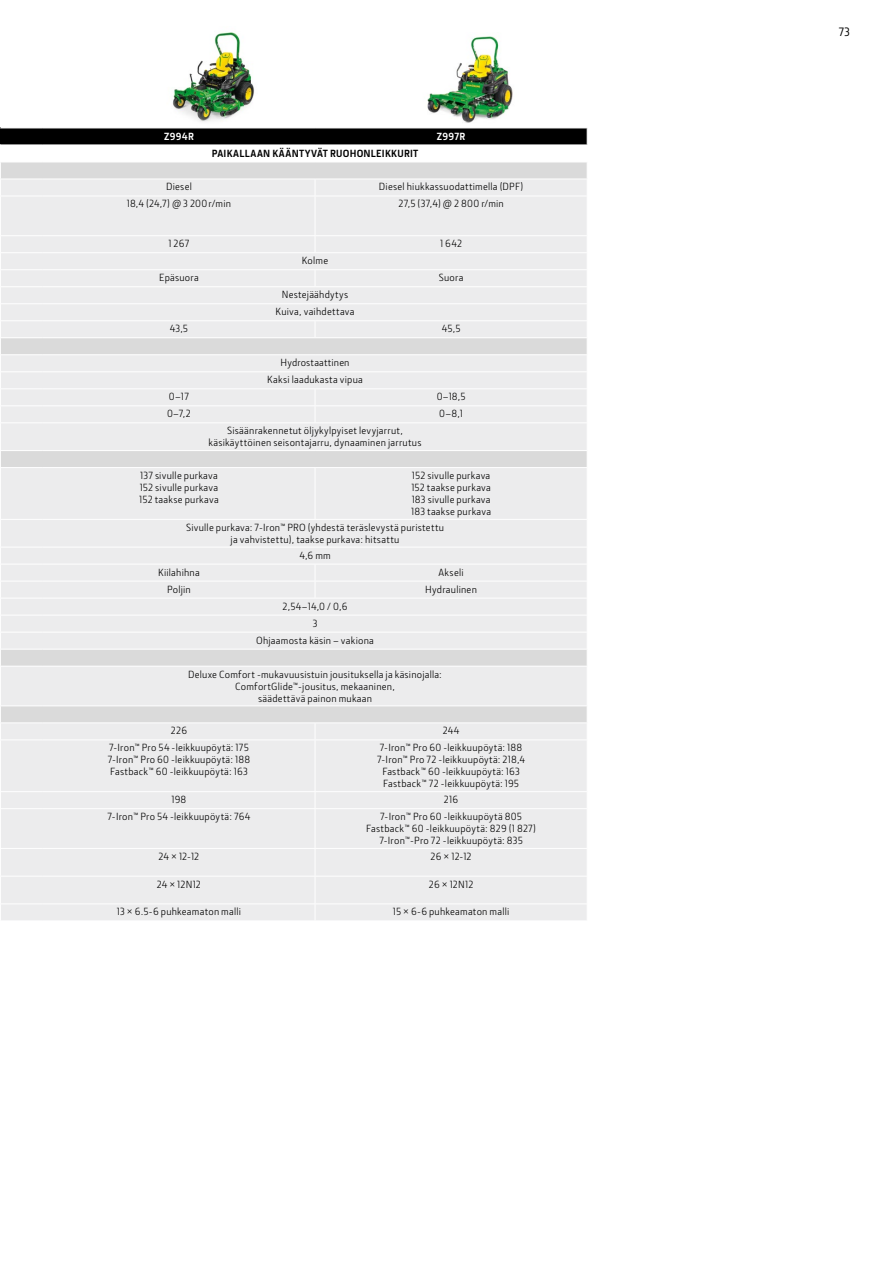
<style>
.page{position:relative;width:893px;height:1263px;background:#fff}
.page>*{position:absolute;margin:0;border:0;box-sizing:border-box;transform-origin:0 0}
._8_pt_JDSPro_Pagenu{font:500 12px "JD Sans Pro";color:#000}
._7_pt_JDSPro_Table{font:10.5px/12px "JD Sans Pro";letter-spacing:.02em;color:#000;text-align:center}
._7_pt_JDSPro_Table-2{font:700 10.5px "JD Sans Pro";letter-spacing:.025em;color:#000}
._7_pt_JDSPro_Table-3{font:700 10.5px "JD Sans Pro";letter-spacing:.02em;color:#fff}
</style>
<div class="page">
<img style="left:427px;top:36px;width:86px;height:87px">
<img style="left:172px;top:32px;width:82px;height:90px">
<svg style="left:0;top:128px;width:588px;height:792px;background:#e6e6e7"></svg>
<hr style="left:0;top:876px;width:43px;height:1px;background:#fff">
<hr style="left:43px;top:876px;width:272px;height:1px;background:#fff">
<hr style="left:315px;top:876px;width:273px;height:1px;background:#fff">
<hr style="left:0;top:903px;width:43px;height:1px;background:#fff">
<hr style="left:43px;top:903px;width:272px;height:1px;background:#fff">
<hr style="left:315px;top:903px;width:273px;height:1px;background:#fff">
<hr style="left:0;top:337px;width:43px;height:1px;background:#fff">
<hr style="left:43px;top:337px;width:272px;height:1px;background:#fff">
<hr style="left:315px;top:337px;width:273px;height:1px;background:#fff">
<hr style="left:0;top:808px;width:43px;height:1px;background:#fff">
<hr style="left:43px;top:808px;width:272px;height:1px;background:#fff">
<hr style="left:315px;top:808px;width:273px;height:1px;background:#fff">
<hr style="left:0;top:848px;width:43px;height:1px;background:#fff">
<hr style="left:43px;top:848px;width:272px;height:1px;background:#fff">
<hr style="left:315px;top:848px;width:273px;height:1px;background:#fff">
<hr style="left:43px;top:252px;width:272px;height:1px;background:#fff">
<hr style="left:315px;top:252px;width:273px;height:1px;background:#fff">
<hr style="left:43px;top:269px;width:272px;height:1px;background:#fff">
<hr style="left:315px;top:269px;width:273px;height:1px;background:#fff">
<hr style="left:43px;top:286px;width:272px;height:1px;background:#fff">
<hr style="left:315px;top:286px;width:273px;height:1px;background:#fff">
<hr style="left:43px;top:303px;width:272px;height:1px;background:#fff">
<hr style="left:315px;top:303px;width:273px;height:1px;background:#fff">
<hr style="left:43px;top:320px;width:272px;height:1px;background:#fff">
<hr style="left:315px;top:320px;width:273px;height:1px;background:#fff">
<hr style="left:43px;top:354px;width:272px;height:1px;background:#fff">
<hr style="left:315px;top:354px;width:273px;height:1px;background:#fff">
<hr style="left:43px;top:371px;width:272px;height:1px;background:#fff">
<hr style="left:315px;top:371px;width:273px;height:1px;background:#fff">
<hr style="left:43px;top:388px;width:272px;height:1px;background:#fff">
<hr style="left:315px;top:388px;width:273px;height:1px;background:#fff">
<hr style="left:43px;top:422px;width:272px;height:1px;background:#fff">
<hr style="left:315px;top:422px;width:273px;height:1px;background:#fff">
<hr style="left:43px;top:519px;width:272px;height:1px;background:#fff">
<hr style="left:315px;top:519px;width:273px;height:1px;background:#fff">
<hr style="left:43px;top:547px;width:272px;height:1px;background:#fff">
<hr style="left:315px;top:547px;width:273px;height:1px;background:#fff">
<hr style="left:43px;top:564px;width:272px;height:1px;background:#fff">
<hr style="left:315px;top:564px;width:273px;height:1px;background:#fff">
<hr style="left:43px;top:598px;width:272px;height:1px;background:#fff">
<hr style="left:315px;top:598px;width:273px;height:1px;background:#fff">
<hr style="left:43px;top:615px;width:272px;height:1px;background:#fff">
<hr style="left:315px;top:615px;width:273px;height:1px;background:#fff">
<hr style="left:43px;top:632px;width:272px;height:1px;background:#fff">
<hr style="left:315px;top:632px;width:273px;height:1px;background:#fff">
<hr style="left:43px;top:666px;width:272px;height:1px;background:#fff">
<hr style="left:315px;top:666px;width:273px;height:1px;background:#fff">
<p class="_7_pt_JDSPro_Table-3" style="left:164px;top:130px;width:31px">Z994R</p>
<p class="_7_pt_JDSPro_Table-3" style="left:437px;top:130px;width:30px">Z997R</p>
<p class="_7_pt_JDSPro_Table-2" style="left:212px;top:147px;width:208px">PAIKALLAAN KÄÄNTYVÄT RUOHONLEIKKURIT</p>
<p class="_7_pt_JDSPro_Table" style="left:166px;top:181px;width:27px">Diesel</p>
<p class="_7_pt_JDSPro_Table" style="left:379px;top:181px;width:146px">Diesel hiukkassuodattimella (DPF)</p>
<p class="_7_pt_JDSPro_Table" style="left:127px;top:198px;width:106px">18,4 (24,7) @ 3 200r/min</p>
<p class="_7_pt_JDSPro_Table" style="left:398px;top:198px;width:107px">27,5 (37,4) @ 2 800 r/min</p>
<p class="_7_pt_JDSPro_Table" style="left:169px;top:237px;width:22px">1 267</p>
<p class="_7_pt_JDSPro_Table" style="left:440px;top:237px;width:23px">1 642</p>
<p class="_7_pt_JDSPro_Table" style="left:302px;top:254px;width:28px">Kolme</p>
<p class="_7_pt_JDSPro_Table" style="left:159px;top:271px;width:41px">Epäsuora</p>
<p class="_7_pt_JDSPro_Table" style="left:439px;top:271px;width:26px">Suora</p>
<p class="_7_pt_JDSPro_Table" style="left:282px;top:288px;width:68px">Nestejäähdytys</p>
<p class="_7_pt_JDSPro_Table" style="left:275px;top:305px;width:81px">Kuiva, vaihdettava</p>
<p class="_7_pt_JDSPro_Table" style="left:170px;top:322px;width:20px">43,5</p>
<p class="_7_pt_JDSPro_Table" style="left:442px;top:322px;width:20px">45,5</p>
<p class="_7_pt_JDSPro_Table" style="left:281px;top:356px;width:70px">Hydrostaattinen</p>
<p class="_7_pt_JDSPro_Table" style="left:267px;top:373px;width:97px">Kaksi laadukasta vipua</p>
<p class="_7_pt_JDSPro_Table" style="left:169px;top:390px;width:21px">0–17</p>
<p class="_7_pt_JDSPro_Table" style="left:437px;top:390px;width:30px">0–18,5</p>
<p class="_7_pt_JDSPro_Table" style="left:167px;top:407px;width:25px">0–7,2</p>
<p class="_7_pt_JDSPro_Table" style="left:439px;top:407px;width:25px">0–8,1</p>
<p class="_7_pt_JDSPro_Table" style="left:227px;top:424px;width:177px">Sisäänrakennetut öljykylpyiset levyjarrut,</p>
<p class="_7_pt_JDSPro_Table" style="left:209px;top:436px;width:214px">käsikäyttöinen seisontajarru, dynaaminen jarrutus</p>
<p class="_7_pt_JDSPro_Table" style="left:139px;top:469px;width:81px;text-align:justify">137 sivulle purkava 152 sivulle purkava 152 taakse purkava</p>
<p class="_7_pt_JDSPro_Table" style="left:411px;top:469px;width:82px;text-align:justify">152 sivulle purkava 152 taakse purkava 183 sivulle purkava 183 taakse purkava</p>
<p class="_7_pt_JDSPro_Table" style="left:186px;top:521px;width:260px">Sivulle purkava: 7-Iron™ PRO (yhdestä teräslevystä puristettu ja vahvistettu), taakse purkava: hitsattu</p>
<p class="_7_pt_JDSPro_Table" style="left:299px;top:549px;width:33px">4,6 mm</p>
<p class="_7_pt_JDSPro_Table" style="left:158px;top:566px;width:43px">Kiilahihna</p>
<p class="_7_pt_JDSPro_Table" style="left:439px;top:566px;width:27px">Akseli</p>
<p class="_7_pt_JDSPro_Table" style="left:167px;top:583px;width:25px">Poljin</p>
<p class="_7_pt_JDSPro_Table" style="left:425px;top:583px;width:53px">Hydraulinen</p>
<p class="_7_pt_JDSPro_Table" style="left:283px;top:600px;width:66px">2,54–14,0 / 0,6</p>
<p class="_7_pt_JDSPro_Table" style="left:313px;top:617px;width:6px">3</p>
<p class="_7_pt_JDSPro_Table" style="left:256px;top:634px;width:119px">Ohjaamosta käsin – vakiona</p>
<p class="_7_pt_JDSPro_Table" style="left:188px;top:668px;width:255px">Deluxe Comfort -mukavuusistuin jousituksella ja käsinojalla:<br>ComfortGlide™-jousitus, mekaaninen,<br>säädettävä painon mukaan</p>
<p class="_7_pt_JDSPro_Table" style="left:171px;top:724px;width:18px">226</p>
<p class="_7_pt_JDSPro_Table" style="left:443px;top:724px;width:18px">244</p>
<p class="_7_pt_JDSPro_Table" style="left:108px;top:741px;width:144px;text-align:left">7-Iron™ Pro 54 -leikkuupöytä: 175<br>7-Iron™ Pro 60 -leikkuupöytä: 188<br>Fastback™ 60 -leikkuupöytä: 163</p>
<p class="_7_pt_JDSPro_Table" style="left:377px;top:741px;width:149px">7-Iron™ Pro 60 -leikkuupöytä: 188<br>7-Iron™ Pro 72 -leikkuupöytä: 218,4<br>Fastback™ 60 -leikkuupöytä: 163<br>Fastback™ 72 -leikkuupöytä: 195</p>
<p class="_7_pt_JDSPro_Table" style="left:171px;top:793px;width:16px">198</p>
<p class="_7_pt_JDSPro_Table" style="left:444px;top:793px;width:16px">216</p>
<p class="_7_pt_JDSPro_Table" style="left:108px;top:810px;width:144px">7-Iron™ Pro 54 -leikkuupöytä: 764</p>
<p class="_7_pt_JDSPro_Table" style="left:366px;top:810px;width:171px">7-Iron™ Pro 60 -leikkuupöytä 805<br>Fastback™ 60 -leikkuupöytä: 829 (1 827)<br>7-Iron™-Pro 72 -leikkuupöytä: 835</p>
<p class="_7_pt_JDSPro_Table" style="left:159px;top:850px;width:42px">24 × 12-12</p>
<p class="_7_pt_JDSPro_Table" style="left:431px;top:850px;width:43px">26 × 12-12</p>
<p class="_7_pt_JDSPro_Table" style="left:157px;top:878px;width:46px">24 × 12N12</p>
<p class="_7_pt_JDSPro_Table" style="left:429px;top:878px;width:46px">26 × 12N12</p>
<p class="_7_pt_JDSPro_Table" style="left:117px;top:905px;width:126px">13 × 6.5-6 puhkeamaton malli</p>
<p class="_7_pt_JDSPro_Table" style="left:393px;top:905px;width:118px">15 × 6-6 puhkeamaton malli</p>
<p class="_8_pt_JDSPro_Pagenu" style="left:839px;top:23px;width:12px">73</p>
</div>
